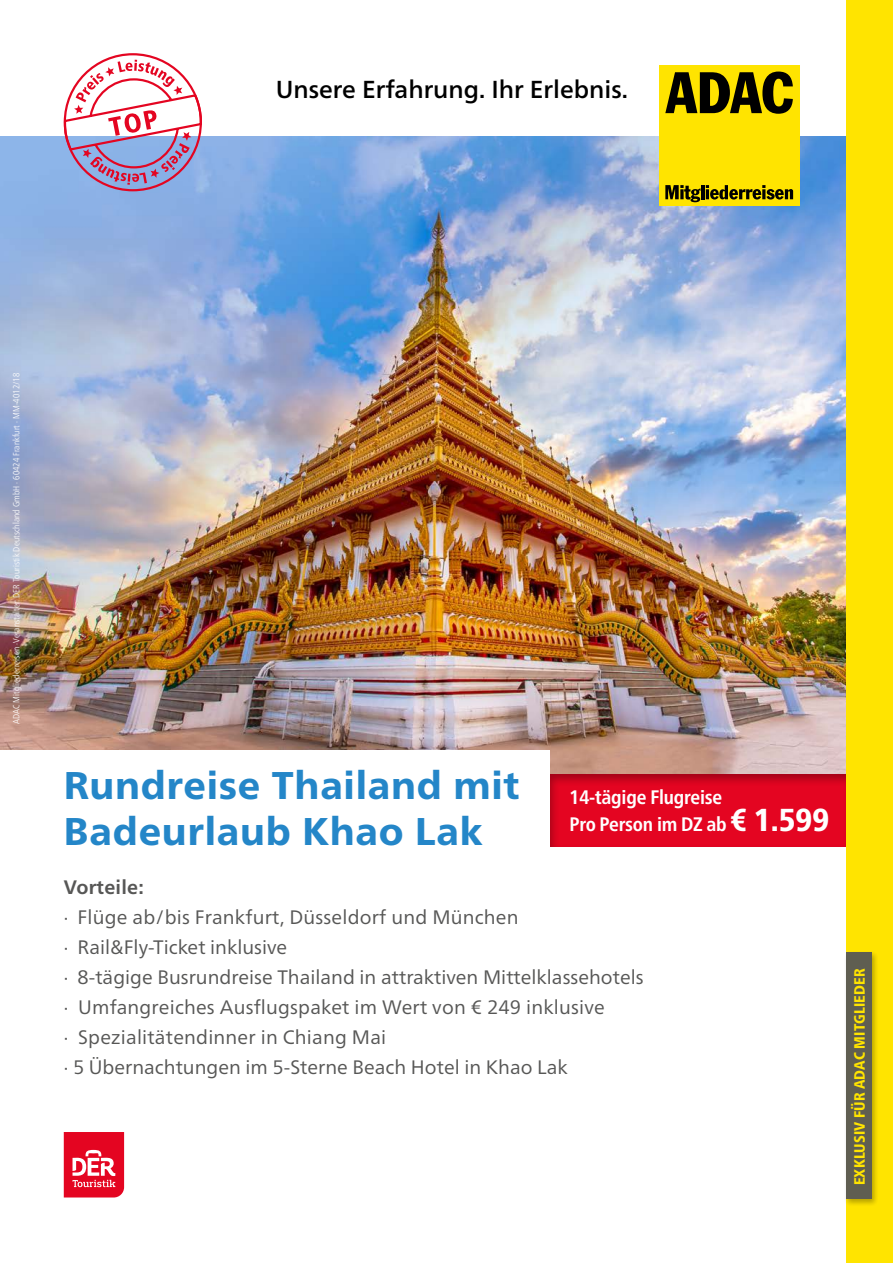
<style>
.page{position:relative;width:893px;height:1263px;background:#fff}
.page>*{position:absolute;margin:0;border:0;box-sizing:border-box;transform-origin:0 0}
.t1{font:800 38.7px/46.7px "Frutiger Neue LT Pro";letter-spacing:.02em;color:#2486c8}
.t2{font:500 24.6px "Frutiger Neue LT Pro";color:#000}
.t3{font:19.5px/30px "Frutiger Neue LT Pro";color:#575756}
.t4{font:700 condensed 19.5px/26.7px "Frutiger Neue LT Pro";letter-spacing:-.01em;color:#fff}
.t5{font:700 19.5px "Frutiger Neue LT Pro";letter-spacing:.01em;color:#575756}
.t6{font:800 condensed 15px "Frutiger Neue LT Pro";letter-spacing:.01em;color:#ffe400}
.t7{font:300 condensed 9px "Frutiger Neue LT Pro";letter-spacing:.01em;color:#fff}
.s1{font-weight:800;font-size:31.8px}
</style>
<div class="page">
<img style="left:0;top:137px;width:846px;height:637px">
<div style="left:846px;top:0;width:47px;height:1263px;background:#ffe400"></div>
<div style="left:659px;top:65px;width:140px;height:141px;background:#ffe400"></div>
<svg style="left:665px;top:71px;width:128px;height:43px"></svg>
<svg style="left:665px;top:185px;width:35px;height:17px"></svg>
<hr style="left:701px;top:185px;width:3px;height:14px;background:#000">
<svg style="left:706px;top:185px;width:87px;height:15px"></svg>
<svg style="left:64px;top:1132px;width:60px;height:65px;background:#e82e45"></svg>
<div style="left:546px;top:774px;width:300px;height:75px;background:#000;opacity:.3"></div>
<div style="left:843px;top:950px;width:36px;height:257px;background:#000;opacity:.3"></div>
<div style="left:846px;top:952px;width:26px;height:247px;background:#5f5e51"></div>
<svg style="left:64px;top:60px;width:138px;height:125px"></svg>
<div style="left:0;top:750px;width:549px;height:96px;background:#fff"></div>
<p class="t2" style="left:276px;top:75px;width:354px">Unsere Erfahrung. Ihr Erlebnis.</p>
<p class="t7" style="left:11px;top:724px;width:353px;rotate:-90deg">ADAC Mitgliederreisen ·Veranstalter: DER Touristik Deutschland GmbH · 60424 Frankfurt · MM-4012/18</p>
<h1 class="t1" style="left:64px;top:762px;width:457px">Rundreise Thailand mit<br>Badeurlaub Khao Lak</h1>
<p class="t4" style="left:570px;top:784px;width:261px">14-tägige Flugreise<br>Pro Person im DZ ab <span class="s1">€ 1.599</span></p>
<p class="t5" style="left:64px;top:876px;width:82px">Vorteile:</p>
<p class="t3" style="left:64px;top:902px;width:581px">∙ Flüge ab/bis Frankfurt, Düsseldorf und München<br>∙ Rail&amp;Fly-Ticket inklusive<br>∙ 8-tägige Busrundreise Thailand in attraktiven Mittelklassehotels ∙ Umfangreiches Ausflugspaket im Wert von € 249 inklusive<br>∙ Spezialitätendinner in Chiang Mai<br>∙ 5 Übernachtungen im 5-Sterne Beach Hotel in Khao Lak</p>
<p class="t6" style="left:850px;top:1185px;width:219px;rotate:-90deg">EXKLUSIV FÜR ADAC MITGLIEDER</p>
</div>
